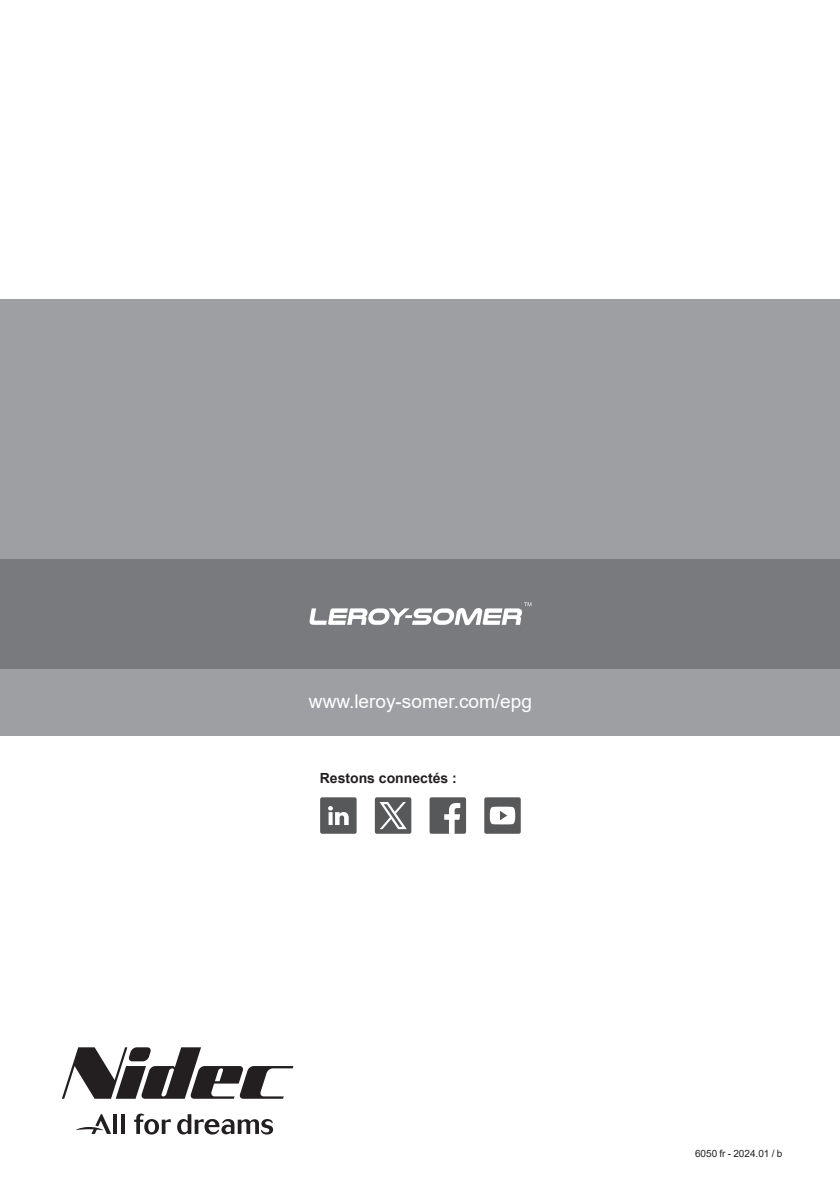
<style>
.page{position:relative;width:840px;height:1191px;background:#fff}
.page>*{position:absolute;margin:0;border:0;box-sizing:border-box;transform-origin:0 0}
.t1{font:19px "Arial";color:#fff}
.t2{font:16.8px "Arial";color:#fff}
._9pt_body_text_70__black{font:700 14px "Arial";color:#231f20}
.Légendes{font:10px "Arial";color:#231f20}
</style>
<div class="page">
<div style="left:0;top:299px;width:839px;height:436px;background:#9d9fa2"></div>
<div style="left:0;top:559px;width:839px;height:110px;background:#76787b"></div>
<svg style="left:309px;top:602px;width:222px;height:23px"></svg>
<svg style="left:62px;top:1047px;width:231px;height:51px"></svg>
<svg style="left:134px;top:1113px;width:37px;height:21px"></svg>
<svg style="left:177px;top:1114px;width:96px;height:20px"></svg>
<hr style="left:113px;top:1114px;width:4px;height:20px;background:#231f20">
<hr style="left:121px;top:1114px;width:3px;height:20px;background:#231f20">
<svg style="left:76px;top:1114px;width:35px;height:20px"></svg>
<div style="left:484px;top:797px;width:36px;height:36px;background:#57585a;border-radius:2px"></div>
<svg style="left:489px;top:806px;width:26px;height:18px"></svg>
<div style="left:429px;top:797px;width:37px;height:36px;background:#57585a;border-radius:2px"></div>
<svg style="left:444px;top:803px;width:16px;height:31px"></svg>
<div style="left:320px;top:797px;width:36px;height:36px;background:#57585a;border-radius:2px"></div>
<svg style="left:328px;top:806px;width:20px;height:19px"></svg>
<div style="left:374px;top:797px;width:37px;height:36px;background:#57585a;border-radius:2px"></div>
<svg style="left:379px;top:802px;width:27px;height:27px"></svg>
<p class="t2" style="left:313px;top:682px;width:212px">www.emersonindustrial.com</p>
<p class="t1" style="left:309px;top:688px;width:224px">www.leroy-somer.com/epg</p>
<p class="_9pt_body_text_70__black" style="left:319px;top:768px;width:138px">Restons connectés :</p>
<p class="Légendes" style="left:694px;top:1146px;width:89px">6050 fr - 2024.01 / b</p>
</div>
